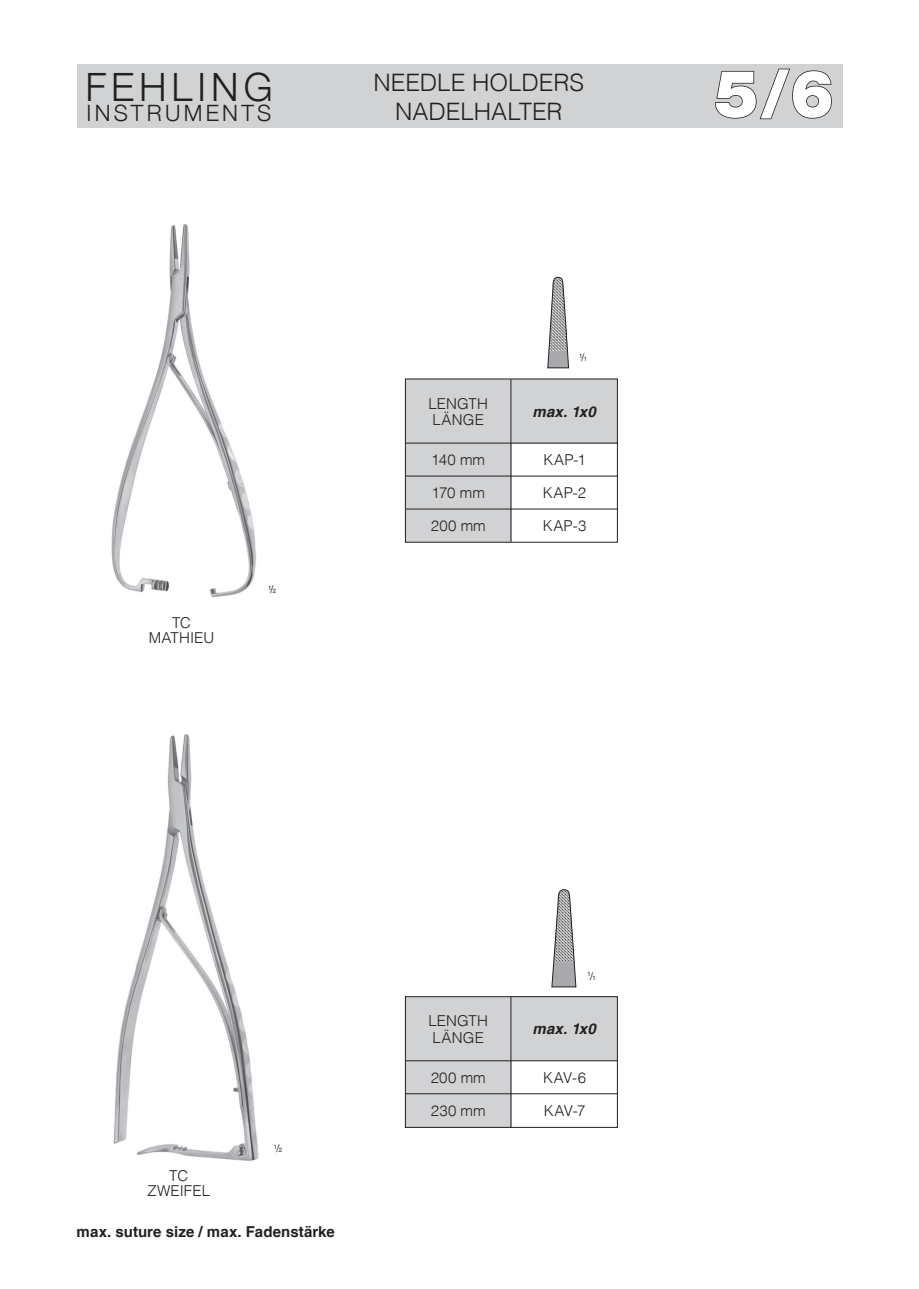
<style>
.page{position:relative;width:919px;height:1289px;background:#fff}
.page>*{position:absolute;margin:0;border:0;box-sizing:border-box;transform-origin:0 0}
.t1{font:900 65.55px "Helvetica Neue";color:#fff}
.t2{font:300 39px "Helvetica Neue";letter-spacing:.13em;color:#231f20}
.t3{font:300 24px/28.2px "Helvetica";letter-spacing:.005em;color:#231f20;text-align:center}
.t4{font:300 22.5px "Helvetica Neue";letter-spacing:.145em;color:#231f20}
.t5{font:300 15px/16.5px "Helvetica";letter-spacing:.015em;color:#231f20}
.t6{font:700 15px "Helvetica";letter-spacing:.005em;color:#231f20}
.t7{font:italic 700 15px "Helvetica";letter-spacing:.005em;color:#231f20}
.t8{font:6px "Helvetica";color:#231f20}
.s1{font-size:10.5px}
</style>
<div class="page">
<img style="left:111px;top:224px;width:146px;height:373px">
<img style="left:113px;top:734px;width:146px;height:427px">
<svg style="left:551px;top:889px;width:25px;height:98px"></svg>
<svg style="left:547px;top:276px;width:22px;height:92px"></svg>
<div style="left:510px;top:379px;width:107px;height:64px;background:#d1d2d4"></div>
<div style="left:405px;top:379px;width:106px;height:162px;background:#d1d2d4"></div>
<hr style="left:510px;top:379px;width:1px;height:162px;background:#231f20">
<hr style="left:405px;top:443px;width:212px;height:1px;background:#231f20">
<hr style="left:405px;top:475px;width:212px;height:1px;background:#231f20">
<hr style="left:405px;top:508px;width:212px;height:1px;background:#231f20">
<div style="left:510px;top:996px;width:107px;height:64px;background:#d1d2d4"></div>
<div style="left:405px;top:996px;width:106px;height:131px;background:#d1d2d4"></div>
<hr style="left:510px;top:996px;width:1px;height:131px;background:#231f20">
<hr style="left:405px;top:1060px;width:212px;height:1px;background:#231f20">
<hr style="left:405px;top:1093px;width:212px;height:1px;background:#231f20">
<div style="left:405px;top:996px;width:212px;height:131px;border:1px solid #231f20"></div>
<div style="left:77px;top:64px;width:765px;height:64px;background:#d1d2d4"></div>
<svg style="left:715px;top:68px;width:117px;height:52px"></svg>
<h2 class="t2" style="left:85px;top:64px;width:189px">FEHLING</h2>
<h3 class="t4" style="left:86px;top:99px;width:186px">INSTRUMENTS</h3>
<p class="t5" style="left:149px;top:615px;width:67px;line-height:15px;text-align:center">TC<br>MATHIEU</p>
<p class="t8" style="left:268px;top:585px;width:10px">1<span class="s1">/</span>2</p>
<h3 class="t3" style="left:373px;top:68px;width:212px">NEEDLE HOLDERS<br>NADELHALTER</h3>
<h1 class="t1" style="left:714px;top:55px;width:120px">5/6</h1>
<p class="t8" style="left:579px;top:354px;width:10px">1<span class="s1">/</span>1</p>
<p class="t5" style="left:428px;top:395px;width:61px">LENGTH<br>LÄNGE</p>
<p class="t7" style="left:532px;top:402px;width:65px">max. 1x0</p>
<p class="t5" style="left:431px;top:451px;width:55px">140 mm</p>
<p class="t5" style="left:543px;top:451px;width:44px">KAP-1</p>
<p class="t5" style="left:431px;top:484px;width:55px">170 mm</p>
<p class="t5" style="left:543px;top:484px;width:45px">KAP-2</p>
<p class="t5" style="left:430px;top:517px;width:57px">200 mm</p>
<p class="t5" style="left:542px;top:517px;width:45px">KAP-3</p>
<p class="t5" style="left:147px;top:1168px;width:64px;line-height:15px;text-align:center">TC<br>ZWEIFEL</p>
<p class="t8" style="left:274px;top:1145px;width:10px">1<span class="s1">/</span>2</p>
<p class="t6" style="left:77px;top:1222px;width:260px">max. suture size / max. Fadenstärke</p>
<p class="t8" style="left:587px;top:972px;width:10px">1<span class="s1">/</span>1</p>
<p class="t5" style="left:428px;top:1012px;width:61px">LENGTH<br>LÄNGE</p>
<p class="t7" style="left:532px;top:1019px;width:65px">max. 1x0</p>
<p class="t5" style="left:430px;top:1068px;width:57px">200 mm</p>
<p class="t5" style="left:543px;top:1068px;width:44px">KAV-6</p>
<p class="t5" style="left:431px;top:1101px;width:56px">230 mm</p>
<p class="t5" style="left:543px;top:1101px;width:43px">KAV-7</p>
</div>
